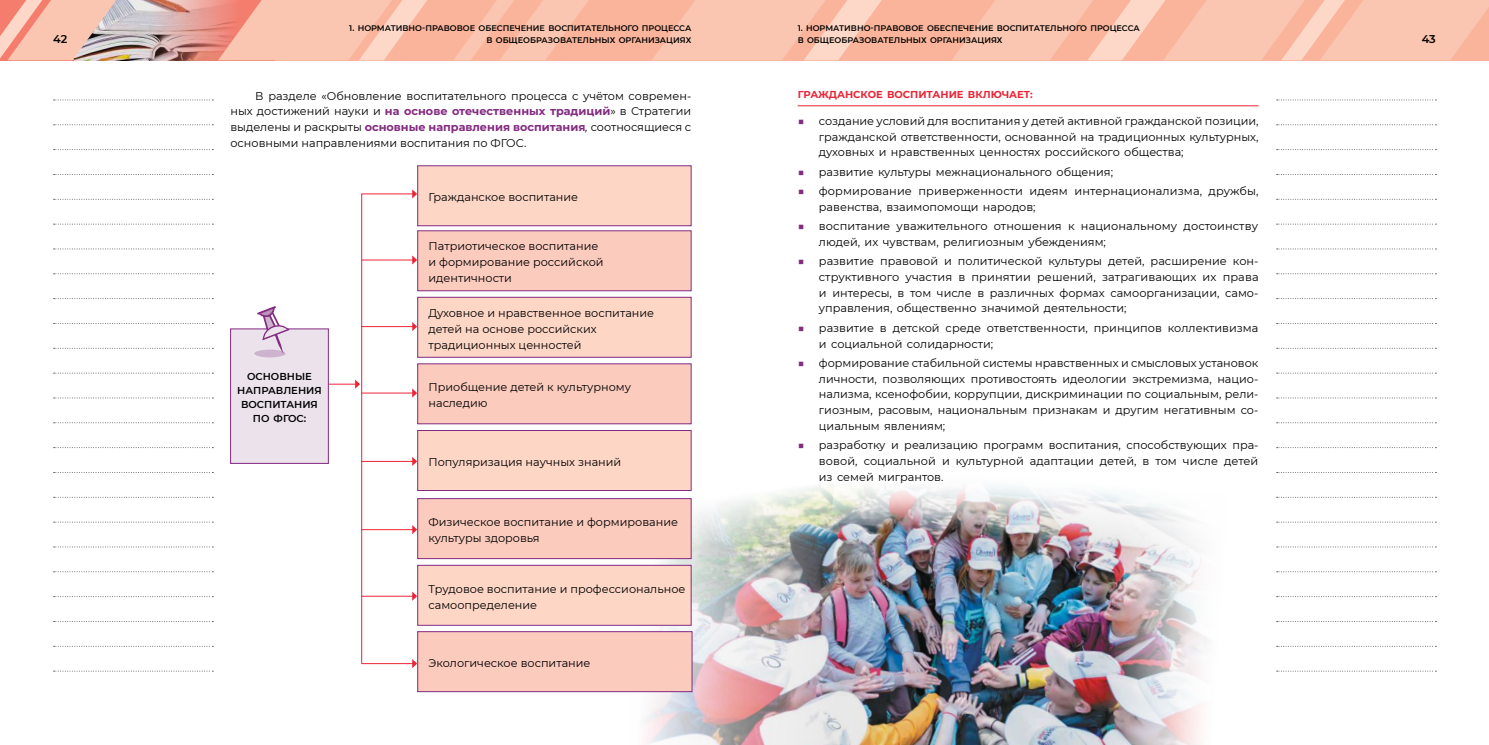
<style>
.page{position:relative;width:1489px;height:745px;background:#fff}
.page>*{position:absolute;margin:0;border:0;box-sizing:border-box;transform-origin:0 0}
.t1{font:11.25px/15.8px "Montserrat";color:#000}
.t2{font:600 11.25px "Montserrat";color:#000}
.t3{font:600 10px/14px "Montserrat";color:#000;text-align:center}
.t4{font:700 10px "Montserrat";color:#e92537}
.t5{font:600 8.12px/11.4px "Montserrat";color:#000;text-align:right}
.s1{font-weight:700;color:#832a81}
.s2{font-style:italic}
.s3{color:#832a81}
</style>
<div class="page">
<div style="left:0;top:0;width:1488px;height:60px;background:#f9b49b"></div>
<img style="left:129px;top:0;width:89px;height:60px">
<svg style="left:652px;top:0;width:230px;height:60px"></svg>
<svg style="left:952px;top:0;width:536px;height:60px"></svg>
<svg style="left:218px;top:0;width:209px;height:60px"></svg>
<svg style="left:454px;top:0;width:134px;height:60px"></svg>
<img style="left:0;top:0;width:129px;height:60px">
<img style="left:626px;top:443px;width:462px;height:301px">
<img style="left:1088px;top:569px;width:219px;height:175px">
<img style="left:830px;top:423px;width:516px;height:146px">
<div style="left:417px;top:166px;width:274px;height:59px;background:#fdd6c6"></div>
<div style="left:417px;top:165px;width:274px;height:61px;border:1px solid #832a81"></div>
<div style="left:417px;top:231px;width:274px;height:59px;background:#fbcbbe"></div>
<div style="left:417px;top:230px;width:274px;height:61px;border:1px solid #832a81"></div>
<div style="left:417px;top:297px;width:274px;height:60px;background:#fdd6c6"></div>
<div style="left:417px;top:297px;width:274px;height:60px;border:1px solid #832a81"></div>
<div style="left:230px;top:329px;width:98px;height:134px;background:#ebe2ec"></div>
<div style="left:230px;top:328px;width:98px;height:135px;border:1px solid #832a81"></div>
<div style="left:417px;top:363px;width:274px;height:60px;background:#fbcbbe"></div>
<div style="left:417px;top:430px;width:274px;height:60px;background:#fdd6c6"></div>
<div style="left:417px;top:430px;width:274px;height:60px;border:1px solid #832a81"></div>
<div style="left:417px;top:498px;width:274px;height:60px;background:#fbcbbe"></div>
<div style="left:417px;top:498px;width:274px;height:60px;border:1px solid #832a81"></div>
<div style="left:417px;top:565px;width:274px;height:60px;background:#fdd6c6"></div>
<div style="left:417px;top:564px;width:274px;height:61px;border:1px solid #832a81"></div>
<div style="left:417px;top:631px;width:275px;height:60px;background:#fbcbbe"></div>
<div style="left:417px;top:631px;width:275px;height:60px;border:1px solid #832a81"></div>
<svg style="left:329px;top:189px;width:88px;height:478px"></svg>
<svg style="left:1276px;top:99px;width:160px;height:1px"></svg>
<svg style="left:1276px;top:124px;width:160px;height:1px"></svg>
<svg style="left:1276px;top:149px;width:160px;height:1px"></svg>
<svg style="left:1276px;top:174px;width:160px;height:1px"></svg>
<svg style="left:1276px;top:199px;width:160px;height:1px"></svg>
<svg style="left:1276px;top:223px;width:160px;height:1px"></svg>
<svg style="left:1276px;top:248px;width:160px;height:1px"></svg>
<svg style="left:1276px;top:273px;width:160px;height:1px"></svg>
<svg style="left:1276px;top:298px;width:160px;height:1px"></svg>
<svg style="left:1276px;top:323px;width:160px;height:1px"></svg>
<svg style="left:1276px;top:348px;width:160px;height:1px"></svg>
<svg style="left:1276px;top:372px;width:160px;height:1px"></svg>
<svg style="left:1276px;top:397px;width:160px;height:1px"></svg>
<svg style="left:1276px;top:422px;width:160px;height:1px"></svg>
<svg style="left:1276px;top:447px;width:160px;height:1px"></svg>
<svg style="left:1276px;top:472px;width:160px;height:1px"></svg>
<svg style="left:1276px;top:496px;width:160px;height:1px"></svg>
<svg style="left:1276px;top:521px;width:160px;height:1px"></svg>
<svg style="left:1276px;top:546px;width:160px;height:1px"></svg>
<svg style="left:1276px;top:571px;width:160px;height:1px"></svg>
<svg style="left:1276px;top:596px;width:160px;height:1px"></svg>
<svg style="left:1276px;top:620px;width:31px;height:1px"></svg>
<svg style="left:1276px;top:645px;width:160px;height:1px"></svg>
<svg style="left:1276px;top:670px;width:160px;height:1px"></svg>
<svg style="left:54px;top:99px;width:159px;height:1px"></svg>
<svg style="left:54px;top:124px;width:159px;height:1px"></svg>
<svg style="left:54px;top:149px;width:159px;height:1px"></svg>
<svg style="left:54px;top:174px;width:159px;height:1px"></svg>
<svg style="left:54px;top:199px;width:159px;height:1px"></svg>
<svg style="left:54px;top:223px;width:159px;height:1px"></svg>
<svg style="left:54px;top:248px;width:159px;height:1px"></svg>
<svg style="left:54px;top:273px;width:159px;height:1px"></svg>
<svg style="left:54px;top:298px;width:159px;height:1px"></svg>
<svg style="left:54px;top:323px;width:159px;height:1px"></svg>
<svg style="left:54px;top:348px;width:159px;height:1px"></svg>
<svg style="left:54px;top:372px;width:159px;height:1px"></svg>
<svg style="left:54px;top:397px;width:159px;height:1px"></svg>
<svg style="left:54px;top:422px;width:159px;height:1px"></svg>
<svg style="left:54px;top:447px;width:159px;height:1px"></svg>
<svg style="left:54px;top:472px;width:159px;height:1px"></svg>
<svg style="left:54px;top:496px;width:159px;height:1px"></svg>
<svg style="left:54px;top:521px;width:159px;height:1px"></svg>
<svg style="left:54px;top:546px;width:159px;height:1px"></svg>
<svg style="left:54px;top:571px;width:159px;height:1px"></svg>
<svg style="left:54px;top:596px;width:159px;height:1px"></svg>
<svg style="left:54px;top:645px;width:159px;height:1px"></svg>
<svg style="left:54px;top:670px;width:159px;height:1px"></svg>
<div style="left:254px;top:349px;width:31px;height:8px;background:#cdb3ce;border-radius:50%"></div>
<svg style="left:257px;top:306px;width:32px;height:48px"></svg>
<hr style="left:797px;top:105px;width:461px;height:1px;background:#e92537">
<p class="t2" style="left:53px;top:31px;width:16px">42</p>
<p class="t5" style="left:349px;top:22px;width:343px">1. НОРМАТИВНО-ПРАВОВОЕ ОБЕСПЕЧЕНИЕ ВОСПИТАТЕЛЬНОГО ПРОЦЕССА<br>В ОБЩЕОБРАЗОВАТЕЛЬНЫХ ОРГАНИЗАЦИЯХ</p>
<p class="t5" style="left:797px;top:22px;width:343px;text-align:left">1. НОРМАТИВНО-ПРАВОВОЕ ОБЕСПЕЧЕНИЕ ВОСПИТАТЕЛЬНОГО ПРОЦЕССА<br>В ОБЩЕОБРАЗОВАТЕЛЬНЫХ ОРГАНИЗАЦИЯХ</p>
<p class="t2" style="left:1421px;top:31px;width:16px">43</p>
<p class="t1" style="left:230px;top:87px;width:462px;text-align:justify;text-indent:25px">В разделе «Обновление воспитательного процесса с учётом современ&shy;ных достижений науки и <span class="s1">на основе отечественных традиций</span>» в Стратегии выделены и раскрыты <span class="s1">основные направления воспитания</span><span class="s2">,</span> соотносящиеся с основными направлениями воспитания по ФГОС.</p>
<p class="t1" style="left:428px;top:189px;width:151px">Гражданское воспитание</p>
<p class="t1" style="left:428px;top:238px;width:176px">Патриотическое воспитание и формирование российской идентичности</p>
<p class="t1" style="left:428px;top:304px;width:227px">Духовное и нравственное воспитание детей на основе российских традиционных ценностей</p>
<p class="t3" style="left:237px;top:369px;width:86px">ОСНОВНЫЕ<br>НАПРАВЛЕНИЯ<br>ВОСПИТАНИЯ<br>ПО ФГОС:</p>
<p class="t1" style="left:428px;top:379px;width:204px">Приобщение детей к культурному наследию</p>
<p class="t1" style="left:428px;top:453px;width:194px">Популяризация научных знаний</p>
<p class="t1" style="left:428px;top:513px;width:251px">Физическое воспитание и формирование культуры здоровья</p>
<p class="t1" style="left:428px;top:580px;width:258px">Трудовое воспитание и профессиональное самоопределение</p>
<p class="t1" style="left:428px;top:654px;width:163px">Экологическое воспитание</p>
<p class="t4" style="left:797px;top:88px;width:237px">ГРАЖДАНСКОЕ ВОСПИТАНИЕ ВКЛЮЧАЕТ:</p>
<p class="t1" style="left:819px;top:112px;width:441px;text-align:justify;text-indent:-21px"><span class="s3">■</span> создание условий для воспитания у детей активной гражданской позиции, гражданской ответственности, основанной на традиционных культурных, духовных и нравственных ценностях российского общества;</p>
<p class="t1" style="left:797px;top:163px;width:317px"><span class="s3">■</span> развитие культуры межнационального общения;</p>
<p class="t1" style="left:819px;top:182px;width:441px;text-indent:-21px"><span class="s3">■</span> формирование приверженности идеям интернационализма, дружбы, равенства, взаимопомощи народов;</p>
<p class="t1" style="left:819px;top:218px;width:440px;text-indent:-21px"><span class="s3">■</span> воспитание уважительного отношения к национальному достоинству людей, их чувствам, религиозным убеждениям;</p>
<p class="t1" style="left:819px;top:253px;width:441px;text-indent:-21px"><span class="s3">■</span> развитие правовой и политической культуры детей, расширение кон&shy;структивного участия в принятии решений, затрагивающих их права и интересы, в том числе в различных формах самоорганизации, само&shy;управления, общественно значимой деятельности;</p>
<p class="t1" style="left:819px;top:319px;width:441px;text-indent:-21px"><span class="s3">■</span> развитие в детской среде ответственности, принципов коллективизма и социальной солидарности;</p>
<p class="t1" style="left:819px;top:354px;width:441px;text-align:justify;text-indent:-21px"><span class="s3">■</span> формирование стабильной системы нравственных и смысловых установок личности, позволяющих противостоять идеологии экстремизма, нацио&shy;нализма, ксенофобии, коррупции, дискриминации по социальным, рели&shy;гиозным, расовым, национальным признакам и другим негативным со&shy;циальным явлениям;</p>
<p class="t1" style="left:819px;top:436px;width:441px;text-align:justify;text-indent:-21px"><span class="s3">■</span> разработку и реализацию программ воспитания, способствующих пра&shy;вовой, социальной и культурной адаптации детей, в том числе детей из семей мигрантов.</p>
</div>
